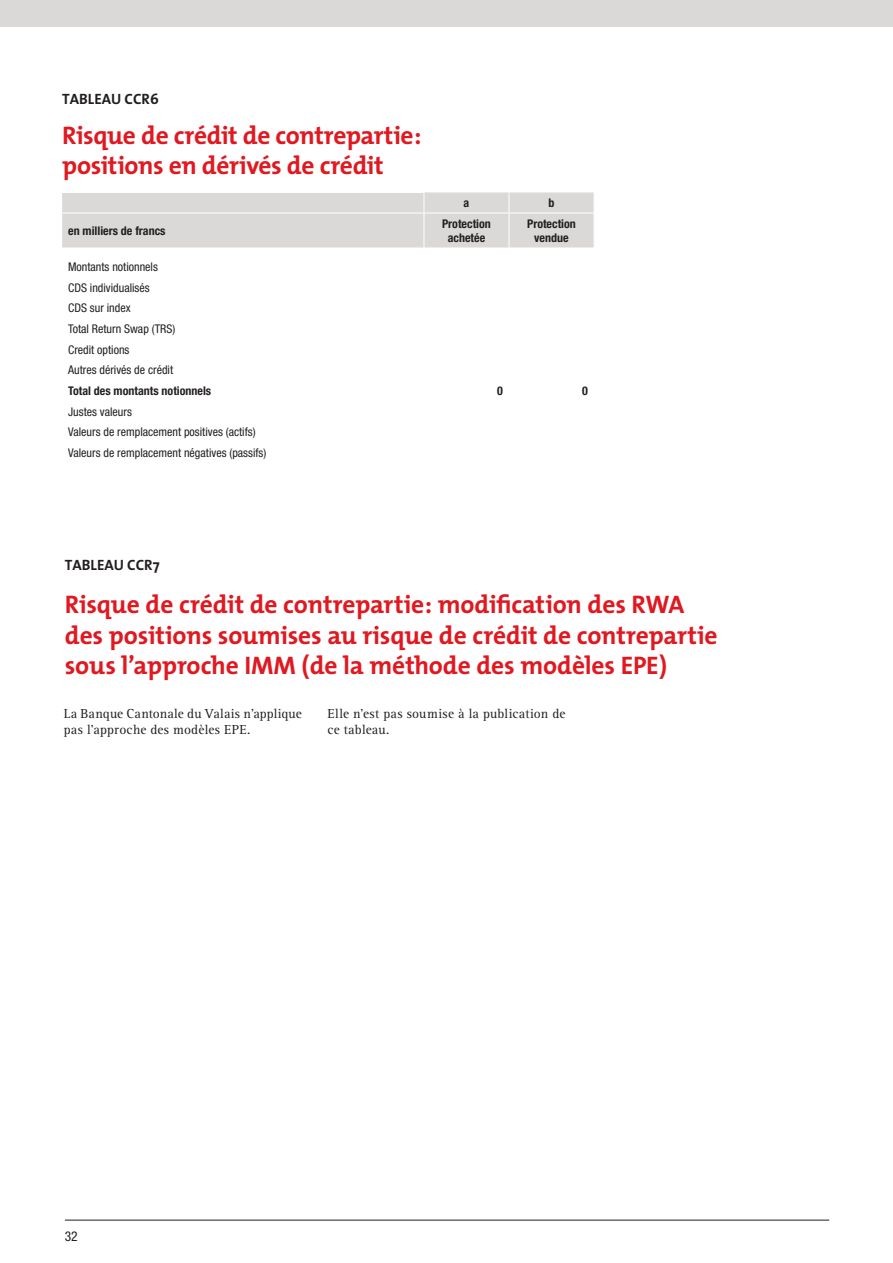
<style>
.page{position:relative;width:893px;height:1263px;background:#fff}
.page>*{position:absolute;margin:0;border:0;box-sizing:border-box;transform-origin:0 0}
.t1{font:700 25.5px/30.6px "The Mix";letter-spacing:-.005em;color:#e01921}
.t2{font:700 15px "The Mix";color:#231f20}
.t3{font:13.5px/16.2px "Rotis Serif";letter-spacing:.01em;color:#231f20}
.t4{font:condensed 13.5px "Helvetica Neue";color:#231f20}
.t5{font:condensed 12px/20.7px "Helvetica Neue LT Std";color:#231f20}
.t6{font:700 condensed 12px/14.4px "Helvetica Neue LT Std";color:#231f20;text-align:center}
</style>
<div class="page">
<hr style="left:65px;top:1220px;width:764px;height:1px;background:#231f20">
<div style="left:0;top:0;width:893px;height:27px;background:#dbd9d8"></div>
<div style="left:62px;top:192px;width:532px;height:56px;background:#dbd9d8"></div>
<hr style="left:424px;top:213px;width:1px;height:35px;background:#fff">
<hr style="left:509px;top:213px;width:1px;height:35px;background:#fff">
<hr style="left:424px;top:213px;width:85px;height:1px;background:#fff">
<hr style="left:509px;top:213px;width:85px;height:1px;background:#fff">
<p class="t2" style="left:62px;top:87px;width:98px">TABLEAU CCR6</p>
<p class="t1" style="left:62px;top:119px;width:361px">Risque de crédit de contrepartie: positions en dérivés de crédit</p>
<p class="t6" style="left:464px;top:195px;width:7px">a</p>
<p class="t6" style="left:549px;top:195px;width:7px">b</p>
<p class="t6" style="left:68px;top:223px;width:99px">en milliers de francs</p>
<p class="t6" style="left:442px;top:216px;width:50px">Protection achetée</p>
<p class="t6" style="left:527px;top:216px;width:50px">Protection vendue</p>
<p class="t5" style="left:68px;top:256px;width:109px">Montants notionnels<br>CDS individualisés<br>CDS sur index<br>Total Return Swap (TRS)<br>Credit options<br>Autres dérivés de crédit</p>
<p class="t6" style="left:68px;top:383px;width:145px">Total des montants notionnels</p>
<p class="t6" style="left:497px;top:383px;width:7px">0</p>
<p class="t6" style="left:582px;top:383px;width:7px">0</p>
<p class="t5" style="left:68px;top:401px;width:200px">Justes valeurs<br>Valeurs de remplacement positives (actifs)<br>Valeurs de remplacement négatives (passifs)</p>
<p class="t2" style="left:65px;top:552px;width:96px">TABLEAU CCR7</p>
<p class="t1" style="left:65px;top:588px;width:654px">Risque de crédit de contrepartie: modification des RWA des positions soumises au risque de crédit de contrepartie sous l’approche IMM (de la méthode des modèles EPE)</p>
<p class="t3" style="left:64px;top:706px;width:240px">La Banque Cantonale du Valais n’applique pas l’approche des modèles EPE.</p>
<p class="t3" style="left:327px;top:706px;width:240px">Elle n’est pas soumise à la publication de ce tableau.</p>
<p class="t4" style="left:65px;top:1228px;width:14px">32</p>
</div>
